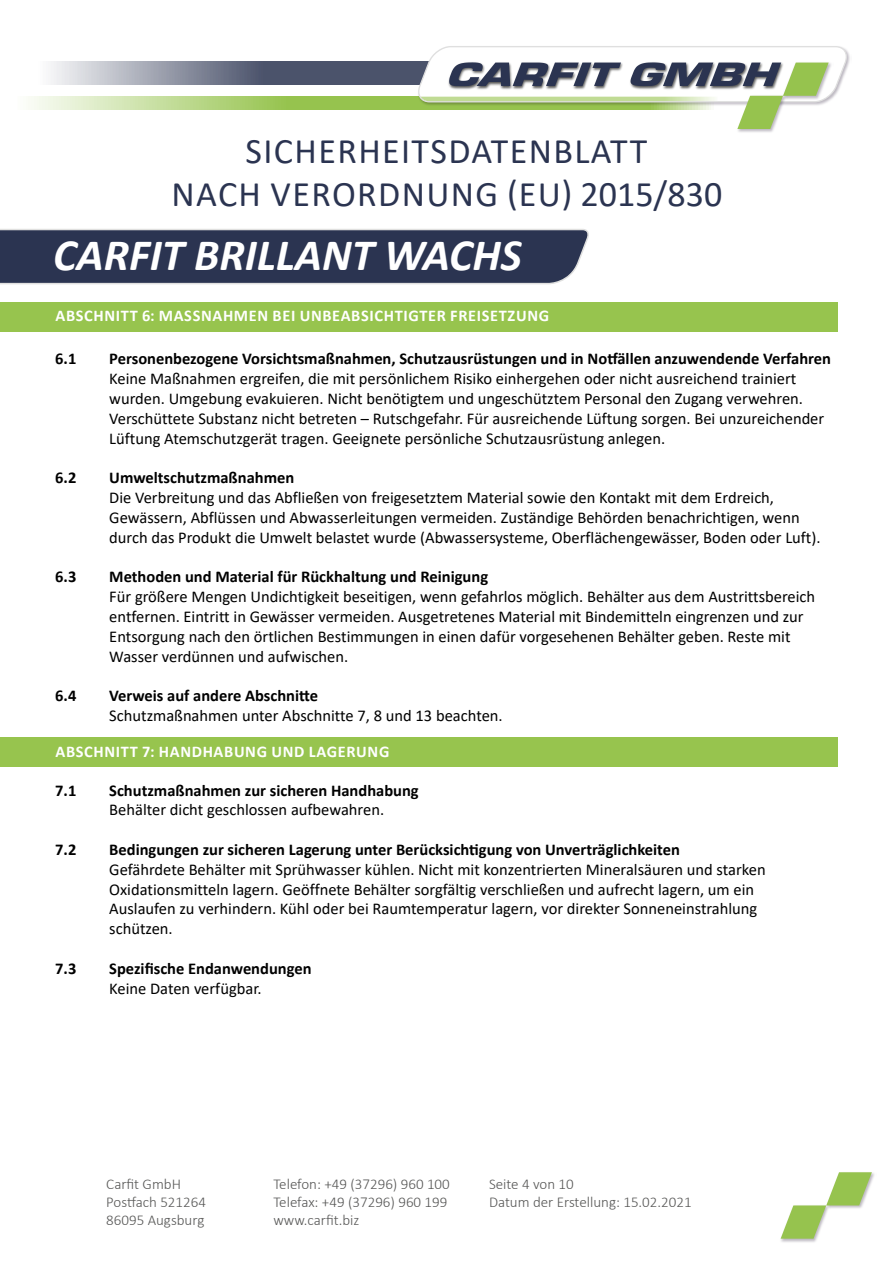
<style>
.page{position:relative;width:893px;height:1263px;background:#fff}
.page>*{position:absolute;margin:0;border:0;box-sizing:border-box;transform-origin:0 0}
.t1{font:italic 700 45px "Calibri";color:#fff}
.t2{font:36px/43.2px "Calibri";letter-spacing:.04em;color:#2b3451;text-align:center}
.t3{font:italic 900 35.1px "Eurostile";color:#2b3451;scale:1.43 1}
.t4{font:16.5px/19.8px "Calibri";color:#000}
.t5{font:700 16.5px "Calibri";color:#000}
.t6{font:700 16.35px "Calibri";letter-spacing:.04em;color:#fff}
.t7{font:300 15px/18px "Calibri";color:#575756}
</style>
<div class="page">
<img style="left:872px;top:1173px;width:2px;height:8px">
<img style="left:780px;top:1238px;width:37px;height:4px">
<svg style="left:781px;top:1172px;width:91px;height:67px"></svg>
<svg style="left:50px;top:62px;width:366px;height:23px;background:#7c8293"></svg>
<svg style="left:28px;top:97px;width:388px;height:12px;background:#b7d685"></svg>
<img style="left:738px;top:129px;width:36px;height:3px">
<svg style="left:416px;top:46px;width:433px;height:83px"></svg>
<svg style="left:0;top:229px;width:589px;height:56px;background:#3a425d"></svg>
<div style="left:0;top:302px;width:838px;height:30px;background:#97c44e"></div>
<div style="left:0;top:737px;width:838px;height:29px;background:#97c44e"></div>
<h3 class="t3" style="left:445px;top:55px;width:232px">CARFIT GMBH</h3>
<h2 class="t2" style="left:171px;top:129px;width:552px">SICHERHEITSDATENBLATT<br>NACH VERORDNUNG (EU) 2015/830</h2>
<h1 class="t1" style="left:53px;top:224px;width:470px">CARFIT BRILLANT WACHS</h1>
<p class="t6" style="left:56px;top:304px;width:495px">ABSCHNITT 6: MASSNAHMEN BEI UNBEABSICHTIGTER FREISETZUNG</p>
<p class="t5" style="left:55px;top:347px;width:23px">6.1</p>
<p class="t5" style="left:109px;top:347px;width:723px">Personenbezogene Vorsichtsmaßnahmen, Schutzausrüstungen und in Notfällen anzuwendende Verfahren</p>
<p class="t4" style="left:109px;top:368px;width:716px">Keine Maßnahmen ergreifen, die mit persönlichem Risiko einhergehen oder nicht ausreichend trainiert wurden. Umgebung evakuieren. Nicht benötigtem und ungeschütztem Personal den Zugang verwehren.<br>Verschüttete Substanz nicht betreten – Rutschgefahr. Für ausreichende Lüftung sorgen. Bei unzureichender Lüftung Atemschutzgerät tragen. Geeignete persönliche Schutzausrüstung anlegen.</p>
<p class="t5" style="left:55px;top:466px;width:23px">6.2</p>
<p class="t5" style="left:109px;top:466px;width:186px">Umweltschutzmaßnahmen</p>
<p class="t4" style="left:109px;top:487px;width:713px">Die Verbreitung und das Abfließen von freigesetztem Material sowie den Kontakt mit dem Erdreich,<br>Gewässern, Abflüssen und Abwasserleitungen vermeiden. Zuständige Behörden benachrichtigen, wenn durch das Produkt die Umwelt belastet wurde (Abwassersysteme, Oberflächengewässer, Boden oder Luft).</p>
<p class="t5" style="left:55px;top:565px;width:23px">6.3</p>
<p class="t5" style="left:109px;top:565px;width:380px">Methoden und Material für Rückhaltung und Reinigung</p>
<p class="t4" style="left:109px;top:586px;width:707px">Für größere Mengen Undichtigkeit beseitigen, wenn gefahrlos möglich. Behälter aus dem Austrittsbereich entfernen. Eintritt in Gewässer vermeiden. Ausgetretenes Material mit Bindemitteln eingrenzen und zur Entsorgung nach den örtlichen Bestimmungen in einen dafür vorgesehenen Behälter geben. Reste mit Wasser verdünnen und aufwischen.</p>
<p class="t5" style="left:55px;top:684px;width:23px">6.4</p>
<p class="t5" style="left:109px;top:684px;width:210px">Verweis auf andere Abschnitte</p>
<p class="t4" style="left:109px;top:705px;width:395px">Schutzmaßnahmen unter Abschnitte 7, 8 und 13 beachten.</p>
<p class="t6" style="left:56px;top:740px;width:335px">ABSCHNITT 7: HANDHABUNG UND LAGERUNG</p>
<p class="t5" style="left:55px;top:778px;width:23px">7.1</p>
<p class="t5" style="left:109px;top:778px;width:311px">Schutzmaßnahmen zur sicheren Handhabung</p>
<p class="t4" style="left:109px;top:800px;width:276px">Behälter dicht geschlossen aufbewahren.</p>
<p class="t5" style="left:55px;top:838px;width:23px">7.2</p>
<p class="t5" style="left:109px;top:838px;width:572px">Bedingungen zur sicheren Lagerung unter Berücksichtigung von Unverträglichkeiten</p>
<p class="t4" style="left:109px;top:859px;width:658px">Gefährdete Behälter mit Sprühwasser kühlen. Nicht mit konzentrierten Mineralsäuren und starken Oxidationsmitteln lagern. Geöffnete Behälter sorgfältig verschließen und aufrecht lagern, um ein Auslaufen zu verhindern. Kühl oder bei Raumtemperatur lagern, vor direkter Sonneneinstrahlung schützen.</p>
<p class="t5" style="left:55px;top:957px;width:23px">7.3</p>
<p class="t5" style="left:109px;top:957px;width:204px">Spezifische Endanwendungen</p>
<p class="t4" style="left:109px;top:978px;width:154px">Keine Daten verfügbar.</p>
<p class="t7" style="left:106px;top:1175px;width:101px">Carfit GmbH<br>Postfach 521264<br>86095 Augsburg</p>
<p class="t7" style="left:273px;top:1175px;width:178px">Telefon: +49 (37296) 960 100<br>Telefax: +49 (37296) 960 199 www.carfit.biz</p>
<p class="t7" style="left:489px;top:1175px;width:204px">Seite 4 von 10<br>Datum der Erstellung: 15.02.2021</p>
</div>
